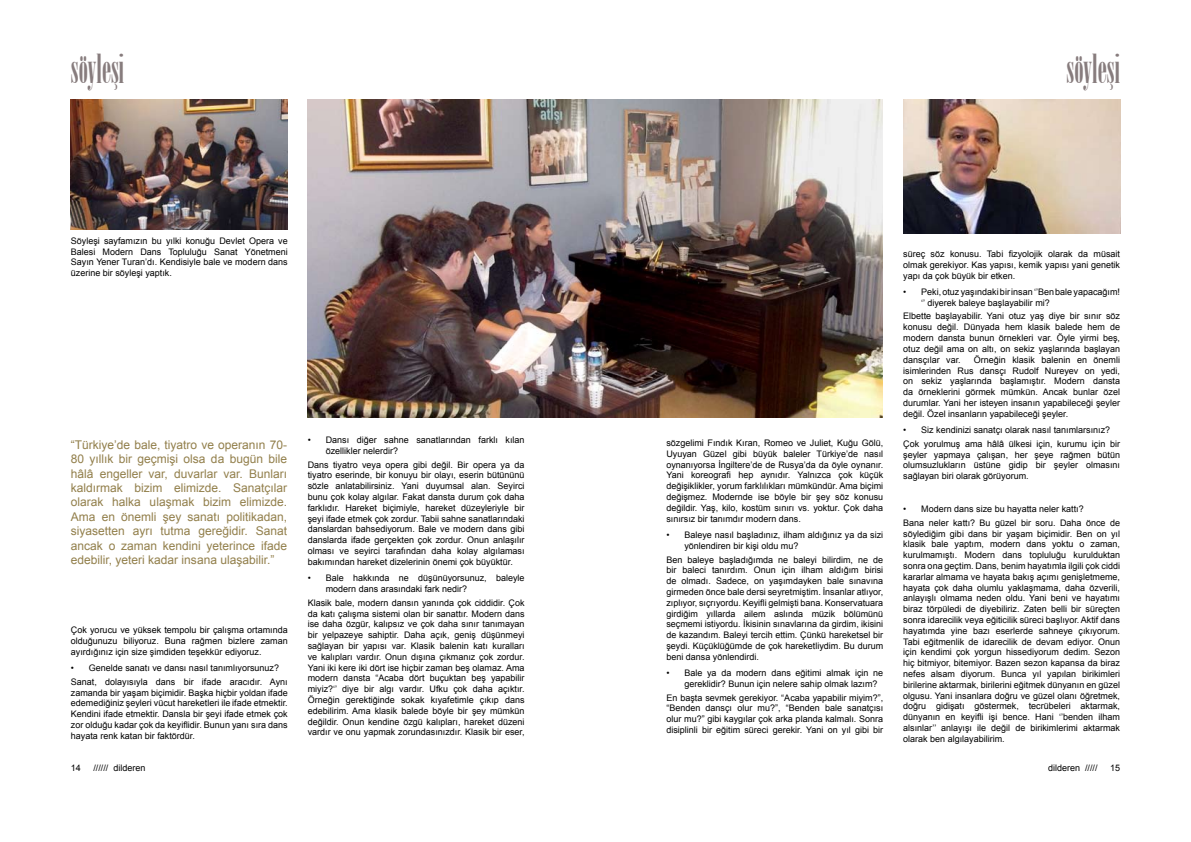
<style>
.page{position:relative;width:1191px;height:842px;background:#fff}
.page>*{position:absolute;margin:0;border:0;box-sizing:border-box;transform-origin:0 0}
.t1{font:40px "Bodoni MT Poster Compressed";color:#877c7d;scale:.85 1}
.t2{font:12px/14.4px "Arial";color:#927f4b;text-align:justify}
.t3{font:9px/10.8px "Arial";color:#000;text-align:justify}
</style>
<div class="page">
<img style="left:903px;top:99px;width:217px;height:134px">
<img style="left:308px;top:99px;width:574px;height:319px">
<img style="left:71px;top:99px;width:217px;height:131px">
<h1 class="t1" style="left:71px;top:46px;width:64px">söyleşi</h1>
<p class="t3" style="left:71px;top:235px;width:218px">Söyleşi sayfamızın bu yılki konuğu Devlet Opera ve Balesi Modern Dans Topluluğu Sanat Yönetmeni Sayın Yener Turan’dı. Kendisiyle bale ve modern dans üzerine bir söyleşi yaptık.</p>
<p class="t2" style="left:71px;top:438px;width:218px">“Türkiye’de bale, tiyatro ve operanın 70- 80 yıllık bir geçmişi olsa da bugün bile hâlâ engeller var, duvarlar var. Bunları kaldırmak bizim elimizde. Sanatçılar olarak halka ulaşmak bizim elimizde.<br>Ama en önemli şey sanatı politikadan, siyasetten ayrı tutma gereğidir. Sanat ancak o zaman kendini yeterince ifade edebilir, yeteri kadar insana ulaşabilir.”</p>
<p class="t3" style="left:71px;top:625px;width:218px">Çok yorucu ve yüksek tempolu bir çalışma ortamında olduğunuzu biliyoruz. Buna rağmen bizlere zaman ayırdığınız için size şimdiden teşekkür ediyoruz.</p>
<p class="t3" style="left:71px;top:661px;width:218px;line-height:13.6px">• Genelde sanatı ve dansı nasıl tanımlıyorsunuz?<br>Sanat, dolayısıyla dans bir ifade aracıdır. Aynı</p>
<p class="t3" style="left:71px;top:687px;width:218px">zamanda bir yaşam biçimidir. Başka hiçbir yoldan ifade edemediğiniz şeyleri vücut hareketleri ile ifade etmektir.<br>Kendini ifade etmektir. Dansla bir şeyi ifade etmek çok zor olduğu kadar çok da keyiflidir. Bunun yanı sıra dans hayata renk katan bir faktördür.</p>
<p class="t3" style="left:326px;top:435px;width:200px;text-indent:-18px">• Dansı diğer sahne sanatlarından farklı kılan özellikler nelerdir?</p>
<p class="t3" style="left:308px;top:459px;width:218px">Dans tiyatro veya opera gibi değil. Bir opera ya da tiyatro eserinde, bir konuyu bir olayı, eserin bütününü sözle anlatabilirsiniz. Yani duyumsal alan. Seyirci bunu çok kolay algılar. Fakat dansta durum çok daha farklıdır. Hareket biçimiyle, hareket düzeyleriyle bir şeyi ifade etmek çok zordur. Tabii sahne sanatlarındaki danslardan bahsediyorum. Bale ve modern dans gibi danslarda ifade gerçekten çok zordur. Onun anlaşılır olması ve seyirci tarafından daha kolay algılaması bakımından hareket dizelerinin önemi çok büyüktür.</p>
<p class="t3" style="left:326px;top:573px;width:200px;text-indent:-18px">• Bale hakkında ne düşünüyorsunuz, baleyle modern dans arasındaki fark nedir?</p>
<p class="t3" style="left:308px;top:597px;width:218px">Klasik bale, modern dansın yanında çok ciddidir. Çok da katı çalışma sistemi olan bir sanattır. Modern dans ise daha özgür, kalıpsız ve çok daha sınır tanımayan bir yelpazeye sahiptir. Daha açık, geniş düşünmeyi sağlayan bir yapısı var. Klasik balenin katı kuralları ve kalıpları vardır. Onun dışına çıkmanız çok zordur.<br>Yani iki kere iki dört ise hiçbir zaman beş olamaz. Ama modern dansta “Acaba dört buçuktan beş yapabilir miyiz?‘’ diye bir algı vardır. Ufku çok daha açıktır.<br>Örneğin gerektiğinde sokak kıyafetimle çıkıp dans edebilirim. Ama klasik balede böyle bir şey mümkün değildir. Onun kendine özgü kalıpları, hareket düzeni vardır ve onu yapmak zorundasınızdır. Klasik bir eser,</p>
<h1 class="t1" style="left:1066px;top:46px;width:64px">söyleşi</h1>
<p class="t3" style="left:666px;top:437px;width:218px">sözgelimi Fındık Kıran, Romeo ve Juliet, Kuğu Gölü, Uyuyan Güzel gibi büyük baleler Türkiye’de nasıl oynanıyorsa İngiltere’de de Rusya’da da öyle oynanır.<br>Yani koreografi hep aynıdır. Yalnızca çok küçük değişiklikler, yorum farklılıkları mümkündür. Ama biçimi değişmez. Modernde ise böyle bir şey söz konusu değildir. Yaş, kilo, kostüm sınırı vs. yoktur. Çok daha sınırsız bir tanımdır modern dans.</p>
<p class="t3" style="left:684px;top:530px;width:200px;text-indent:-18px">• Baleye nasıl başladınız, ilham aldığınız ya da sizi yönlendiren bir kişi oldu mu?</p>
<p class="t3" style="left:666px;top:554px;width:218px">Ben baleye başladığımda ne baleyi bilirdim, ne de bir baleci tanırdım. Onun için ilham aldığım birisi de olmadı. Sadece, on yaşımdayken bale sınavına girmeden önce bale dersi seyretmiştim. İnsanlar atlıyor, zıplıyor, sıçrıyordu. Keyifli gelmişti bana. Konservatuara girdiğim yıllarda ailem aslında müzik bölümünü seçmemi istiyordu. İkisinin sınavlarına da girdim, ikisini de kazandım. Baleyi tercih ettim. Çünkü hareketsel bir şeydi. Küçüklüğümde de çok hareketliydim. Bu durum beni dansa yönlendirdi.</p>
<p class="t3" style="left:684px;top:668px;width:200px;text-indent:-18px">• Bale ya da modern dans eğitimi almak için ne gereklidir? Bunun için nelere sahip olmak lazım?</p>
<p class="t3" style="left:666px;top:692px;width:218px">En başta sevmek gerekiyor. “Acaba yapabilir miyim?”, “Benden dansçı olur mu?”, “Benden bale sanatçısı olur mu?” gibi kaygılar çok arka planda kalmalı. Sonra disiplinli bir eğitim süreci gerekir. Yani on yıl gibi bir</p>
<p class="t3" style="left:903px;top:248px;width:218px">süreç söz konusu. Tabi fizyolojik olarak da müsait olmak gerekiyor. Kas yapısı, kemik yapısı yani genetik yapı da çok büyük bir etken.</p>
<p class="t3" style="left:921px;top:287px;width:200px;text-indent:-18px">• Peki, otuz yaşındaki bir insan ‘’Ben bale yapacağım! ‘’ diyerek baleye başlayabilir mi?</p>
<p class="t3" style="left:903px;top:311px;width:218px">Elbette başlayabilir. Yani otuz yaş diye bir sınır söz konusu değil. Dünyada hem klasik balede hem de modern dansta bunun örnekleri var. Öyle yirmi beş, otuz değil ama on altı, on sekiz yaşlarında başlayan dansçılar var.</p>
<p class="t3" style="left:903px;top:354px;width:218px;text-indent:71px">Örneğin klasik balenin en önemli isimlerinden Rus dansçı Rudolf Nureyev on yedi, on sekiz yaşlarında başlamıştır. Modern dansta da örneklerini görmek mümkün. Ancak bunlar özel durumlar. Yani her isteyen insanın yapabileceği şeyler değil. Özel insanların yapabileceği şeyler.</p>
<p class="t3" style="left:903px;top:423px;width:218px;line-height:13.6px">• Siz kendinizi sanatçı olarak nasıl tanımlarsınız?<br>Çok yorulmuş ama hâlâ ülkesi için, kurumu için bir</p>
<p class="t3" style="left:903px;top:449px;width:218px">şeyler yapmaya çalışan, her şeye rağmen bütün olumsuzlukların üstüne gidip bir şeyler olmasını sağlayan biri olarak görüyorum.</p>
<p class="t3" style="left:903px;top:502px;width:218px;line-height:13.6px">• Modern dans size bu hayatta neler kattı?<br>Bana neler kattı? Bu güzel bir soru. Daha önce de</p>
<p class="t3" style="left:903px;top:528px;width:218px">söylediğim gibi dans bir yaşam biçimidir. Ben on yıl klasik bale yaptım, modern dans yoktu o zaman, kurulmamıştı. Modern dans topluluğu kurulduktan sonra ona geçtim. Dans, benim hayatımla ilgili çok ciddi kararlar almama ve hayata bakış açımı genişletmeme, hayata çok daha olumlu yaklaşmama, daha özverili, anlayışlı olmama neden oldu. Yani beni ve hayatımı biraz törpüledi de diyebiliriz. Zaten belli bir süreçten sonra idarecilik veya eğiticilik süreci başlıyor. Aktif dans hayatımda yine bazı eserlerde sahneye çıkıyorum.<br>Tabi eğitmenlik de idarecilik de devam ediyor. Onun için kendimi çok yorgun hissediyorum dedim. Sezon hiç bitmiyor, bitemiyor. Bazen sezon kapansa da biraz nefes alsam diyorum. Bunca yıl yapılan birikimleri birilerine aktarmak, birilerini eğitmek dünyanın en güzel olgusu. Yani insanlara doğru ve güzel olanı öğretmek, doğru gidişatı göstermek, tecrübeleri aktarmak, dünyanın en keyifli işi bence. Hani ‘’benden ilham alsınlar’’ anlayışı ile değil de birikimlerimi aktarmak olarak ben algılayabilirim.</p>
<p class="t3" style="left:71px;top:762px;width:12px">14</p>
<p class="t3" style="left:93px;top:762px;width:54px">////// dilderen</p>
<p class="t3" style="left:1048px;top:762px;width:51px">dilderen /////</p>
<p class="t3" style="left:1110px;top:762px;width:12px">15</p>
</div>
